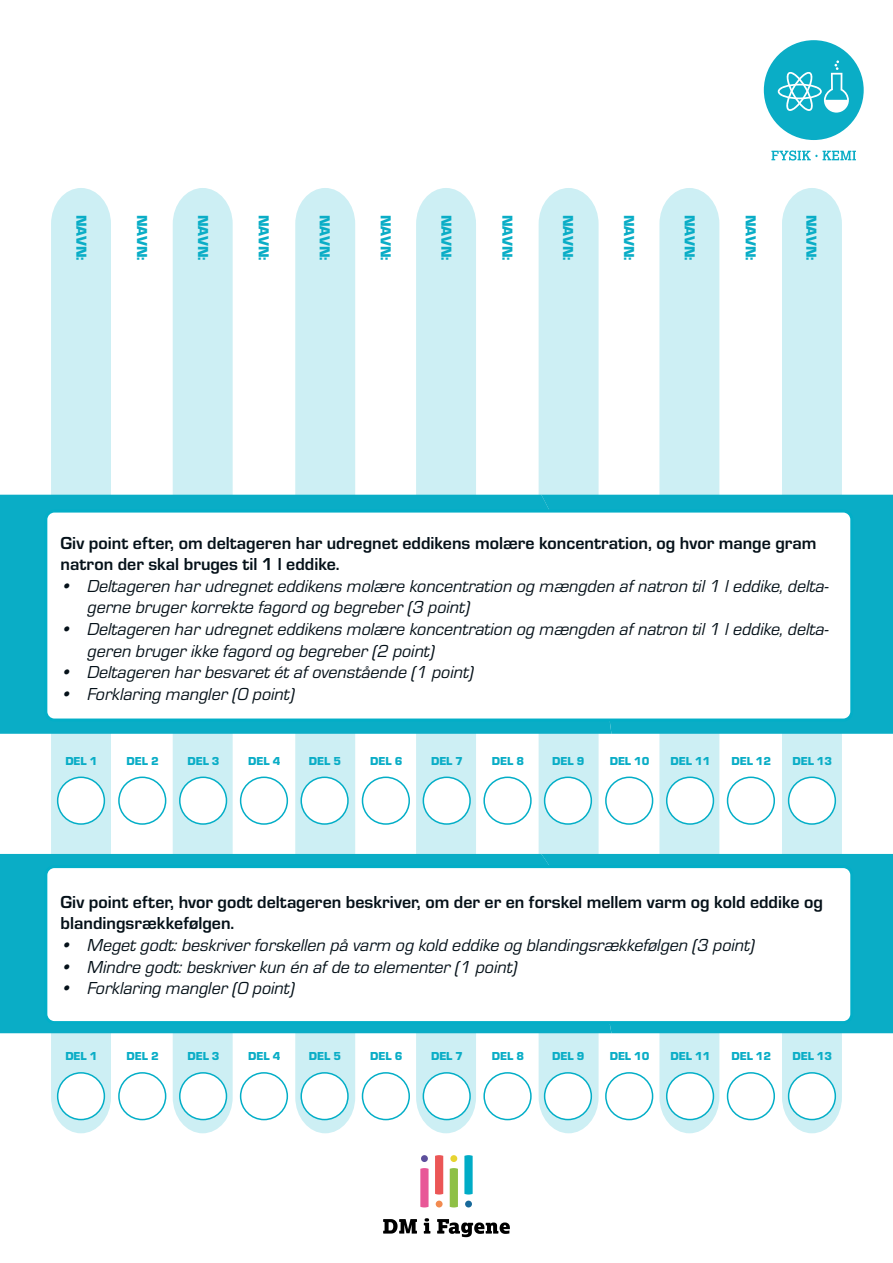
<style>
.page{position:relative;width:893px;height:1263px;background:#fff}
.page>*{position:absolute;margin:0;border:0;box-sizing:border-box;transform-origin:0 0}
.t1{font:italic 18px/21.6px "Eurostile";color:#051119}
.t2{font:700 18px/21.6px "Eurostile";color:#051119}
.t3{font:900 15px "Eurostile";letter-spacing:.005em;color:#0aadc6}
.t4{font:900 12px "Eurostile";color:#0aadc6}
</style>
<div class="page">
<div style="left:764px;top:40px;width:100px;height:100px;background:#0aadc6;border-radius:50%"></div>
<svg style="left:771px;top:150px;width:85px;height:11px"></svg>
<svg style="left:778px;top:60px;width:71px;height:53px"></svg>
<div style="left:465px;top:1200px;width:7px;height:7px;background:#18699a;border-radius:50%"></div>
<svg style="left:464px;top:1155px;width:9px;height:39px"></svg>
<div style="left:436px;top:1200px;width:7px;height:7px;background:#f28b50;border-radius:50%"></div>
<svg style="left:435px;top:1155px;width:8px;height:39px"></svg>
<div style="left:450px;top:1155px;width:7px;height:7px;background:#e7d431;border-radius:50%"></div>
<svg style="left:450px;top:1168px;width:8px;height:39px"></svg>
<div style="left:421px;top:1155px;width:7px;height:7px;background:#5d4f9c;border-radius:50%"></div>
<svg style="left:420px;top:1168px;width:9px;height:39px"></svg>
<svg style="left:383px;top:1219px;width:34px;height:14px"></svg>
<svg style="left:424px;top:1218px;width:6px;height:15px"></svg>
<svg style="left:437px;top:1219px;width:73px;height:18px"></svg>
<div style="left:51px;top:188px;width:60px;height:945px;background:#cdeff4"></div>
<div style="left:173px;top:188px;width:60px;height:945px;background:#cdeff4"></div>
<div style="left:295px;top:188px;width:60px;height:945px;background:#cdeff4"></div>
<div style="left:416px;top:188px;width:60px;height:945px;background:#cdeff4"></div>
<svg style="left:539px;top:188px;width:60px;height:945px;background:#cfeff4"></svg>
<svg style="left:659px;top:188px;width:60px;height:945px;background:#d0f0f4"></svg>
<svg style="left:782px;top:188px;width:60px;height:945px;background:#d0eff4"></svg>
<div style="left:0;top:854px;width:541px;height:179px;background:#0aadc6"></div>
<svg style="left:541px;top:805px;width:352px;height:281px"></svg>
<div style="left:46px;top:866px;width:806px;height:156px;background:#fff;border-radius:9px"></div>
<div style="left:44px;top:865px;width:809px;height:159px;border:3px solid #03aec7;border-radius:9px"></div>
<div style="left:0;top:495px;width:541px;height:239px;background:#0aadc6"></div>
<svg style="left:541px;top:362px;width:352px;height:443px"></svg>
<div style="left:46px;top:511px;width:806px;height:209px;background:#fff;border-radius:9px"></div>
<div style="left:44px;top:510px;width:809px;height:211px;border:3px solid #03aec7;border-radius:9px"></div>
<div style="left:58px;top:1073px;width:46px;height:46px;background:#fff;border-radius:50%"></div>
<div style="left:57px;top:1072px;width:48px;height:48px;border:2px solid #03aec7;border-radius:50%"></div>
<div style="left:301px;top:1073px;width:47px;height:46px;background:#fff;border-radius:50%"></div>
<div style="left:300px;top:1072px;width:49px;height:48px;border:2px solid #03aec7;border-radius:50%"></div>
<div style="left:545px;top:1073px;width:46px;height:46px;background:#fff;border-radius:50%"></div>
<div style="left:544px;top:1072px;width:48px;height:48px;border:2px solid #03aec7;border-radius:50%"></div>
<div style="left:118px;top:1072px;width:48px;height:48px;border:2px solid #03aec7;border-radius:50%"></div>
<div style="left:362px;top:1072px;width:48px;height:48px;border:2px solid #03aec7;border-radius:50%"></div>
<div style="left:606px;top:1073px;width:47px;height:46px;background:#fff;border-radius:50%"></div>
<div style="left:605px;top:1072px;width:48px;height:48px;border:2px solid #03aec7;border-radius:50%"></div>
<div style="left:180px;top:1073px;width:46px;height:46px;background:#fff;border-radius:50%"></div>
<div style="left:179px;top:1072px;width:48px;height:48px;border:2px solid #03aec7;border-radius:50%"></div>
<div style="left:423px;top:1073px;width:47px;height:46px;background:#fff;border-radius:50%"></div>
<div style="left:423px;top:1072px;width:48px;height:48px;border:2px solid #03aec7;border-radius:50%"></div>
<div style="left:667px;top:1073px;width:46px;height:46px;background:#fff;border-radius:50%"></div>
<div style="left:666px;top:1072px;width:48px;height:48px;border:2px solid #03aec7;border-radius:50%"></div>
<div style="left:240px;top:1072px;width:48px;height:48px;border:2px solid #03aec7;border-radius:50%"></div>
<div style="left:483px;top:1072px;width:49px;height:48px;border:2px solid #03aec7;border-radius:50%"></div>
<div style="left:727px;top:1073px;width:47px;height:46px;background:#fff;border-radius:50%"></div>
<div style="left:727px;top:1072px;width:48px;height:48px;border:2px solid #03aec7;border-radius:50%"></div>
<div style="left:789px;top:1073px;width:46px;height:46px;background:#fff;border-radius:50%"></div>
<div style="left:788px;top:1072px;width:48px;height:48px;border:2px solid #03aec7;border-radius:50%"></div>
<div style="left:58px;top:777px;width:46px;height:47px;background:#fff;border-radius:50%"></div>
<div style="left:57px;top:776px;width:48px;height:49px;border:2px solid #03aec7;border-radius:50%"></div>
<div style="left:301px;top:777px;width:47px;height:47px;background:#fff;border-radius:50%"></div>
<div style="left:300px;top:776px;width:49px;height:49px;border:2px solid #03aec7;border-radius:50%"></div>
<div style="left:545px;top:777px;width:46px;height:47px;background:#fff;border-radius:50%"></div>
<div style="left:544px;top:776px;width:48px;height:49px;border:2px solid #03aec7;border-radius:50%"></div>
<div style="left:118px;top:776px;width:48px;height:49px;border:2px solid #03aec7;border-radius:50%"></div>
<div style="left:362px;top:776px;width:48px;height:49px;border:2px solid #03aec7;border-radius:50%"></div>
<div style="left:606px;top:777px;width:47px;height:47px;background:#fff;border-radius:50%"></div>
<div style="left:605px;top:776px;width:48px;height:49px;border:2px solid #03aec7;border-radius:50%"></div>
<div style="left:180px;top:777px;width:46px;height:47px;background:#fff;border-radius:50%"></div>
<div style="left:179px;top:776px;width:48px;height:49px;border:2px solid #03aec7;border-radius:50%"></div>
<div style="left:423px;top:777px;width:47px;height:47px;background:#fff;border-radius:50%"></div>
<div style="left:423px;top:776px;width:48px;height:49px;border:2px solid #03aec7;border-radius:50%"></div>
<div style="left:667px;top:777px;width:46px;height:47px;background:#fff;border-radius:50%"></div>
<div style="left:666px;top:776px;width:48px;height:49px;border:2px solid #03aec7;border-radius:50%"></div>
<div style="left:240px;top:776px;width:48px;height:49px;border:2px solid #03aec7;border-radius:50%"></div>
<div style="left:483px;top:776px;width:49px;height:49px;border:2px solid #03aec7;border-radius:50%"></div>
<div style="left:727px;top:777px;width:47px;height:47px;background:#fff;border-radius:50%"></div>
<div style="left:727px;top:776px;width:48px;height:49px;border:2px solid #03aec7;border-radius:50%"></div>
<div style="left:789px;top:777px;width:46px;height:47px;background:#fff;border-radius:50%"></div>
<div style="left:788px;top:776px;width:48px;height:49px;border:2px solid #03aec7;border-radius:50%"></div>
<p class="t3" style="left:92px;top:215px;width:47px;rotate:90deg">NAVN:</p>
<p class="t3" style="left:153px;top:215px;width:47px;rotate:90deg">NAVN:</p>
<p class="t3" style="left:214px;top:215px;width:47px;rotate:90deg">NAVN:</p>
<p class="t3" style="left:275px;top:215px;width:47px;rotate:90deg">NAVN:</p>
<p class="t3" style="left:336px;top:215px;width:47px;rotate:90deg">NAVN:</p>
<p class="t3" style="left:396px;top:215px;width:47px;rotate:90deg">NAVN:</p>
<p class="t3" style="left:457px;top:215px;width:47px;rotate:90deg">NAVN:</p>
<p class="t3" style="left:518px;top:215px;width:47px;rotate:90deg">NAVN:</p>
<p class="t3" style="left:579px;top:215px;width:47px;rotate:90deg">NAVN:</p>
<p class="t3" style="left:640px;top:215px;width:47px;rotate:90deg">NAVN:</p>
<p class="t3" style="left:701px;top:215px;width:47px;rotate:90deg">NAVN:</p>
<p class="t3" style="left:761px;top:215px;width:47px;rotate:90deg">NAVN:</p>
<p class="t3" style="left:822px;top:215px;width:47px;rotate:90deg">NAVN:</p>
<p class="t2" style="left:61px;top:531px;width:757px">Giv point efter, om deltageren har udregnet eddikens molære koncentration, og hvor mange gram natron der skal bruges til 1 l eddike.</p>
<p class="t1" style="left:88px;top:574px;width:742px;text-indent:-27px">• Deltageren har udregnet eddikens molære koncentration og mængden af natron til 1 l eddike, delta&shy;gerne bruger korrekte fagord og begreber (3 point)</p>
<p class="t1" style="left:88px;top:617px;width:742px;text-indent:-27px">• Deltageren har udregnet eddikens molære koncentration og mængden af natron til 1 l eddike, delta&shy;geren bruger ikke fagord og begreber (2 point)</p>
<p class="t1" style="left:61px;top:661px;width:415px">• Deltageren har besvaret ét af ovenstående (1 point)</p>
<p class="t1" style="left:61px;top:682px;width:236px">• Forklaring mangler (0 point)</p>
<p class="t4" style="left:65px;top:752px;width:34px">DEL 1</p>
<p class="t4" style="left:127px;top:752px;width:34px">DEL 2</p>
<p class="t4" style="left:187px;top:752px;width:34px">DEL 3</p>
<p class="t4" style="left:248px;top:752px;width:34px">DEL 4</p>
<p class="t4" style="left:309px;top:752px;width:34px">DEL 5</p>
<p class="t4" style="left:370px;top:752px;width:34px">DEL 6</p>
<p class="t4" style="left:431px;top:752px;width:34px">DEL 7</p>
<p class="t4" style="left:492px;top:752px;width:34px">DEL 8</p>
<p class="t4" style="left:552px;top:752px;width:34px">DEL 9</p>
<p class="t4" style="left:610px;top:752px;width:41px">DEL 10</p>
<p class="t4" style="left:671px;top:752px;width:41px">DEL 11</p>
<p class="t4" style="left:731px;top:752px;width:41px">DEL 12</p>
<p class="t4" style="left:792px;top:752px;width:41px">DEL 13</p>
<p class="t2" style="left:61px;top:890px;width:764px">Giv point efter, hvor godt deltageren beskriver, om der er en forskel mellem varm og kold eddike og blandingsrækkefølgen.</p>
<p class="t1" style="left:61px;top:933px;width:696px">• Meget godt: beskriver forskellen på varm og kold eddike og blandingsrækkefølgen (3 point)</p>
<p class="t1" style="left:61px;top:955px;width:458px">• Mindre godt: beskriver kun én af de to elementer (1 point)</p>
<p class="t1" style="left:61px;top:977px;width:236px">• Forklaring mangler (0 point)</p>
<p class="t4" style="left:65px;top:1048px;width:34px">DEL 1</p>
<p class="t4" style="left:127px;top:1048px;width:34px">DEL 2</p>
<p class="t4" style="left:187px;top:1048px;width:34px">DEL 3</p>
<p class="t4" style="left:248px;top:1048px;width:34px">DEL 4</p>
<p class="t4" style="left:309px;top:1048px;width:34px">DEL 5</p>
<p class="t4" style="left:370px;top:1048px;width:34px">DEL 6</p>
<p class="t4" style="left:431px;top:1048px;width:34px">DEL 7</p>
<p class="t4" style="left:492px;top:1048px;width:34px">DEL 8</p>
<p class="t4" style="left:552px;top:1048px;width:34px">DEL 9</p>
<p class="t4" style="left:610px;top:1048px;width:41px">DEL 10</p>
<p class="t4" style="left:671px;top:1048px;width:41px">DEL 11</p>
<p class="t4" style="left:731px;top:1048px;width:41px">DEL 12</p>
<p class="t4" style="left:792px;top:1048px;width:41px">DEL 13</p>
</div>
